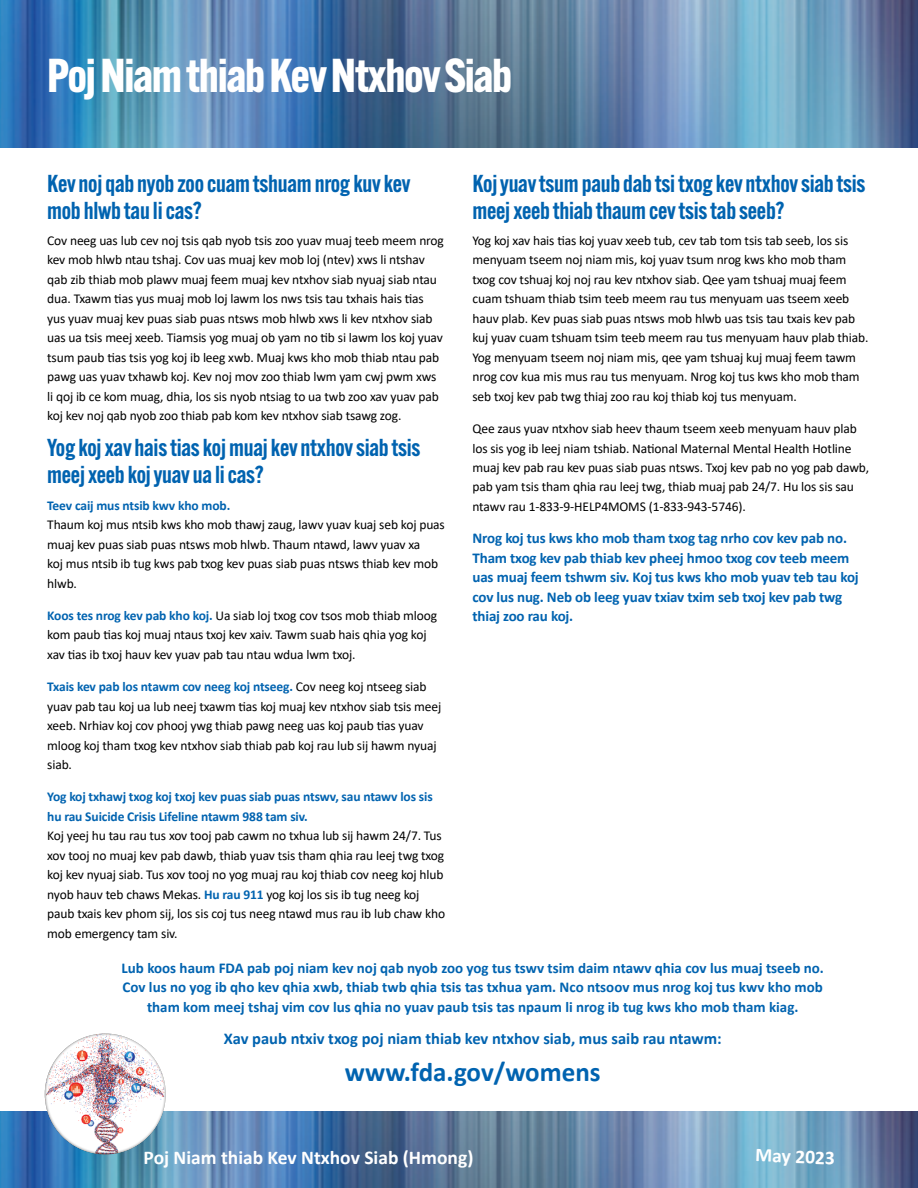
<style>
.page{position:relative;width:918px;height:1188px;background:#fff}
.page>*{position:absolute;margin:0;border:0;box-sizing:border-box;transform-origin:0 0}
.t1{font:700 46.5px "Alternate Gothic ATF";letter-spacing:-.025em;color:#fff}
.t2{font:700 27px "Calibri";color:#0063b0}
.t3{font:600 24px/27px "Alternate Gothic ATF";letter-spacing:-.01em;color:#0063b0}
.t4{font:700 19.5px "Calibri";color:#fff}
.t5{font:700 16.5px "Calibri";color:#0063b0}
.t6{font:700 15px/19.5px "Calibri";letter-spacing:-.01em;color:#0063b0}
.t7{font:13.5px/19.5px "Calibri";letter-spacing:-.01em;color:#000}
.t8{font:700 13.5px/19.5px "Calibri";letter-spacing:-.01em;color:#0063b0}
.s1{font-weight:700;color:#0063b0}
.s2{font-weight:400;color:#000}
</style>
<div class="page">
<img style="left:0;top:0;width:918px;height:148px">
<img style="left:0;top:1111px;width:918px;height:77px">
<div style="left:31px;top:1024px;width:147px;height:132px;background:#000;opacity:.81"></div>
<p class="t1" style="left:47px;top:46px;width:466px">Poj Niam thiab Kev Ntxhov Siab</p>
<h2 class="t3" style="left:47px;top:169px;width:365px">Kev noj qab nyob zoo cuam tshuam nrog kuv kev mob hlwb tau li cas?</h2>
<p class="t7" style="left:47px;top:230px;width:398px">Cov neeg uas lub cev noj tsis qab nyob tsis zoo yuav muaj teeb meem nrog kev mob hlwb ntau tshaj. Cov uas muaj kev mob loj (ntev) xws li ntshav qab zib thiab mob plawv muaj feem muaj kev ntxhov siab nyuaj siab ntau</p>
<p class="t7" style="left:47px;top:289px;width:378px">dua. Txawm tias yus muaj mob loj lawm los nws tsis tau txhais hais tias</p>
<p class="t7" style="left:47px;top:308px;width:387px">yus yuav muaj kev puas siab puas ntsws mob hlwb xws li kev ntxhov siab</p>
<p class="t7" style="left:47px;top:328px;width:397px">uas ua tsis meej xeeb. Tiamsis yog muaj ob yam no tib si lawm los koj yuav tsum paub tias tsis yog koj ib leeg xwb. Muaj kws kho mob thiab ntau pab</p>
<p class="t7" style="left:47px;top:367px;width:393px">pawg uas yuav txhawb koj. Kev noj mov zoo thiab lwm yam cwj pwm xws li qoj ib ce kom muag, dhia, los sis nyob ntsiag to ua twb zoo xav yuav pab koj kev noj qab nyob zoo thiab pab kom kev ntxhov siab tsawg zog.</p>
<h2 class="t3" style="left:47px;top:434px;width:375px">Yog koj xav hais tias koj muaj kev ntxhov siab tsis meej xeeb koj yuav ua li cas?</h2>
<h5 class="t8" style="left:47px;top:495px;width:185px">Teev caij mus ntsib kwv kho mob.</h5>
<p class="t7" style="left:47px;top:514px;width:399px">Thaum koj mus ntsib kws kho mob thawj zaug, lawv yuav kuaj seb koj puas muaj kev puas siab puas ntsws mob hlwb. Thaum ntawd, lawv yuav xa<br>koj mus ntsib ib tug kws pab txog kev puas siab puas ntsws thiab kev mob hlwb.</p>
<p class="t7" style="left:47px;top:605px;width:391px"><span class="s1">Koos tes nrog kev pab kho koj.</span> Ua siab loj txog cov tsos mob thiab mloog</p>
<p class="t7" style="left:47px;top:625px;width:381px">kom paub tias koj muaj ntaus txoj kev xaiv. Tawm suab hais qhia yog koj xav tias ib txoj hauv kev yuav pab tau ntau wdua lwm txoj.</p>
<h5 class="t8" style="left:47px;top:677px;width:381px">Txais kev pab los ntawm cov neeg koj ntseeg. <span class="s2">Cov neeg koj ntseeg siab</span></h5>
<p class="t7" style="left:47px;top:696px;width:396px">yuav pab tau koj ua lub neej txawm tias koj muaj kev ntxhov siab tsis meej xeeb. Nrhiav koj cov phooj ywg thiab pawg neeg uas koj paub tias yuav</p>
<p class="t7" style="left:47px;top:735px;width:391px">mloog koj tham txog kev ntxhov siab thiab pab koj rau lub sij hawm nyuaj siab.</p>
<h5 class="t8" style="left:47px;top:787px;width:387px">Yog koj txhawj txog koj txoj kev puas siab puas ntswv, sau ntawv los sis hu rau Suicide Crisis Lifeline ntawm 988 tam siv.</h5>
<p class="t7" style="left:47px;top:826px;width:396px">Koj yeej hu tau rau tus xov tooj pab cawm no txhua lub sij hawm 24/7. Tus</p>
<p class="t7" style="left:47px;top:845px;width:399px">xov tooj no muaj kev pab dawb, thiab yuav tsis tham qhia rau leej twg txog koj kev nyuaj siab. Tus xov tooj no yog muaj rau koj thiab cov neeg koj hlub nyob hauv teb chaws Mekas. <span class="s1">Hu rau 911</span> yog koj los sis ib tug neeg koj paub txais kev phom sij, los sis coj tus neeg ntawd mus rau ib lub chaw kho mob emergency tam siv.</p>
<h2 class="t3" style="left:472px;top:169px;width:395px">Koj yuav tsum paub dab tsi txog kev ntxhov siab tsis meej xeeb thiab thaum cev tsis tab seeb?</h2>
<p class="t7" style="left:472px;top:230px;width:377px">Yog koj xav hais tias koj yuav xeeb tub, cev tab tom tsis tab seeb, los sis</p>
<p class="t7" style="left:472px;top:250px;width:398px">menyuam tseem noj niam mis, koj yuav tsum nrog kws kho mob tham txog cov tshuaj koj noj rau kev ntxhov siab. Qee yam tshuaj muaj feem cuam tshuam thiab tsim teeb meem rau tus menyuam uas tseem xeeb hauv plab. Kev puas siab puas ntsws mob hlwb uas tsis tau txais kev pab kuj yuav cuam tshuam tsim teeb meem rau tus menyuam hauv plab thiab.<br>Yog menyuam tseem noj niam mis, qee yam tshuaj kuj muaj feem tawm nrog cov kua mis mus rau tus menyuam. Nrog koj tus kws kho mob tham seb txoj kev pab twg thiaj zoo rau koj thiab koj tus menyuam.</p>
<p class="t7" style="left:472px;top:418px;width:386px">Qee zaus yuav ntxhov siab heev thaum tseem xeeb menyuam hauv plab</p>
<p class="t7" style="left:472px;top:438px;width:381px">los sis yog ib leej niam tshiab. National Maternal Mental Health Hotline</p>
<p class="t7" style="left:472px;top:457px;width:398px">muaj kev pab rau kev puas siab puas ntsws. Txoj kev pab no yog pab dawb,</p>
<p class="t7" style="left:472px;top:477px;width:383px">pab yam tsis tham qhia rau leej twg, thiab muaj pab 24/7. Hu los sis sau ntawv rau 1-833-9-HELP4MOMS (1-833-943-5746).</p>
<p class="t6" style="left:472px;top:528px;width:388px">Nrog koj tus kws kho mob tham txog tag nrho cov kev pab no.<br>Tham txog kev pab thiab kev pheej hmoo txog cov teeb meem uas muaj feem tshwm siv. Koj tus kws kho mob yuav teb tau koj cov lus nug. Neb ob leeg yuav txiav txim seb txoj kev pab twg thiaj zoo rau koj.</p>
<p class="t6" style="left:122px;top:958px;width:704px;text-align:center">Lub koos haum FDA pab poj niam kev noj qab nyob zoo yog tus tswv tsim daim ntawv qhia cov lus muaj tseeb no.<br>Cov lus no yog ib qho kev qhia xwb, thiab twb qhia tsis tas txhua yam. Nco ntsoov mus nrog koj tus kwv kho mob tham kom meej tshaj vim cov lus qhia no yuav paub tsis tas npaum li nrog ib tug kws kho mob tham kiag.</p>
<h4 class="t5" style="left:224px;top:1027px;width:499px">Xav paub ntxiv txog poj niam thiab kev ntxhov siab, mus saib rau ntawm:</h4>
<p class="t2" style="left:345px;top:1053px;width:257px">www.fda.gov/womens</p>
<p class="t4" style="left:144px;top:1144px;width:331px">Poj Niam thiab Kev Ntxhov Siab (Hmong)</p>
<p class="t4" style="left:756px;top:1141px;width:81px;rotate:2deg">May 2023</p>
</div>
